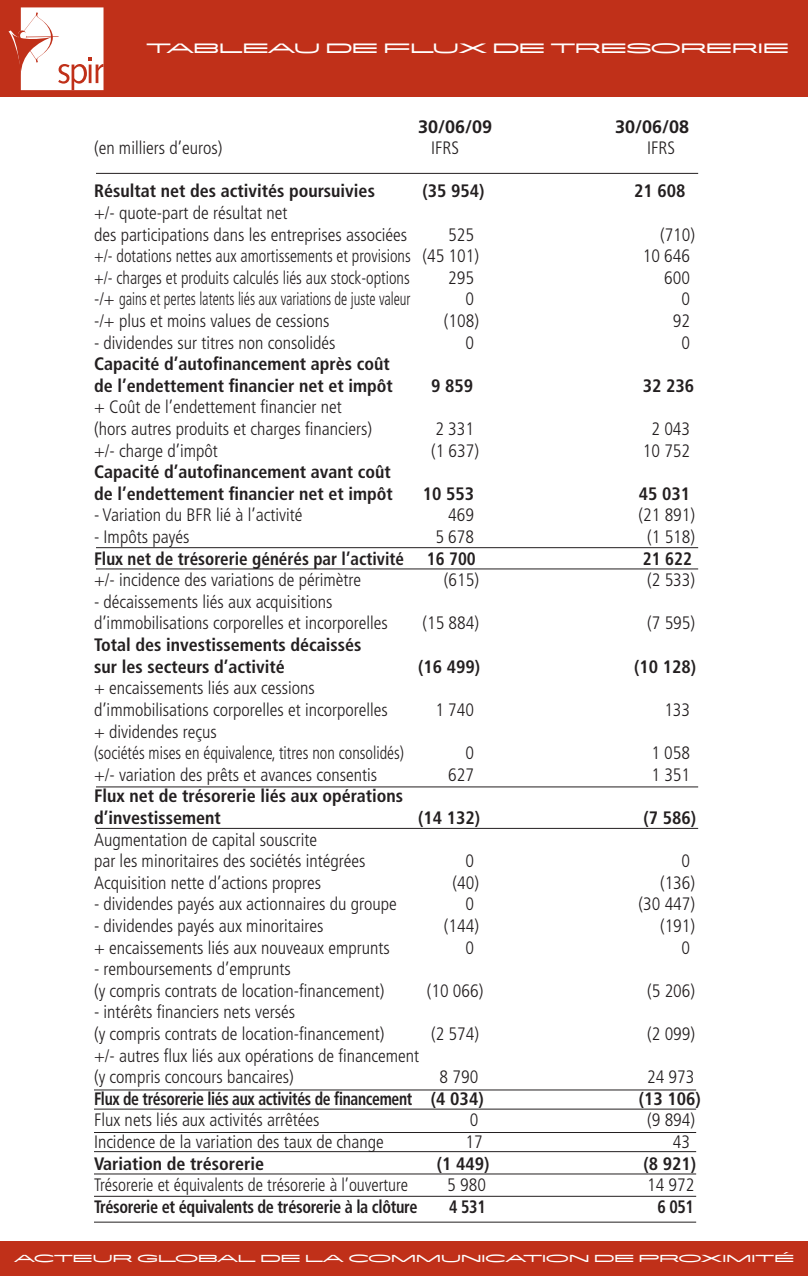
<style>
.page{position:relative;width:808px;height:1276px;background:#fff}
.page>*{position:absolute;margin:0;border:0;box-sizing:border-box;transform-origin:0 0}
.t1{font:300 condensed 18px "Frutiger";color:#231f20}
.t2{font:700 condensed 18px/21.6px "Frutiger";color:#231f20}
.t3{font:300 condensed 18px "Frutiger";color:#231f20;scale:.9 1}
.t4{font:700 condensed 18px "Frutiger";letter-spacing:-.02em;color:#231f20;scale:.87 1}
.t5{font:700 condensed 18px "Frutiger";color:#231f20;scale:.95 1}
.t6{font:300 condensed 18px "Frutiger";color:#231f20;scale:.95 1}
.t7{font:700 condensed 18px "Frutiger";letter-spacing:-.02em;color:#231f20;scale:.9 1}
.t8{font:18px "Flatiron ITC Std";color:#fff}
.t9{font:700 18px "Frutiger";color:#231f20}
.t10{font:700 condensed 18px "Frutiger";color:#231f20;scale:.9 1}
.t11{font:13.5px "Flatiron ITC Std";letter-spacing:.01em;color:#fff}
</style>
<div class="page">
<hr style="left:96px;top:173px;width:602px;height:1px;background:#231f20">
<hr style="left:96px;top:547px;width:602px;height:1px;background:#231f20">
<hr style="left:96px;top:568px;width:602px;height:1px;background:#231f20">
<hr style="left:96px;top:786px;width:602px;height:1px;background:#231f20">
<hr style="left:96px;top:828px;width:602px;height:1px;background:#231f20">
<hr style="left:94px;top:1089px;width:602px;height:1px;background:#231f20">
<hr style="left:94px;top:1108px;width:602px;height:1px;background:#231f20">
<hr style="left:94px;top:1132px;width:602px;height:1px;background:#231f20">
<hr style="left:94px;top:1151px;width:602px;height:1px;background:#231f20">
<hr style="left:94px;top:1173px;width:602px;height:1px;background:#231f20">
<hr style="left:94px;top:1196px;width:602px;height:1px;background:#231f20">
<hr style="left:94px;top:1221px;width:602px;height:1px;background:#231f20">
<div style="left:0;top:0;width:808px;height:96px;background:#c03019"></div>
<svg style="left:9px;top:7px;width:95px;height:83px"></svg>
<div style="left:0;top:1241px;width:808px;height:35px;background:#c03019"></div>
<p class="t8" style="left:146px;top:38px;width:644px">TABLEAU DE FLUX DE TRESORERIE</p>
<p class="t9" style="left:418px;top:116px;width:76px">30/06/09</p>
<p class="t9" style="left:615px;top:116px;width:76px">30/06/08</p>
<p class="t1" style="left:94px;top:138px;width:130px">(en milliers d’euros)</p>
<p class="t1" style="left:431px;top:138px;width:29px">IFRS</p>
<p class="t1" style="left:647px;top:138px;width:29px">IFRS</p>
<p class="t2" style="left:94px;top:180px;width:282px">Résultat net des activités poursuivies</p>
<p class="t2" style="left:422px;top:180px;width:64px">(35 954)</p>
<p class="t2" style="left:634px;top:180px;width:53px">21 608</p>
<p class="t1" style="left:94px;top:202px;width:195px">+/- quote-part de résultat net</p>
<p class="t1" style="left:94px;top:224px;width:315px">des participations dans les entreprises associées</p>
<p class="t1" style="left:448px;top:224px;width:27px">525</p>
<p class="t1" style="left:660px;top:224px;width:37px">(710)</p>
<p class="t3" style="left:94px;top:246px;width:429px">+/- dotations nettes aux amortissements et provisions (45 101)</p>
<p class="t1" style="left:643px;top:246px;width:49px">10 646</p>
<p class="t3" style="left:94px;top:267px;width:352px">+/- charges et produits calculés liés aux stock-options</p>
<p class="t1" style="left:448px;top:267px;width:27px">295</p>
<p class="t1" style="left:664px;top:267px;width:27px">600</p>
<p class="t1" style="left:94px;top:289px;width:318px">-/+ gains et pertes latents liés aux variations de juste valeur</p>
<p class="t1" style="left:466px;top:289px;width:10px">0</p>
<p class="t1" style="left:682px;top:289px;width:10px">0</p>
<p class="t1" style="left:94px;top:310px;width:237px">-/+ plus et moins values de cessions</p>
<p class="t1" style="left:444px;top:310px;width:37px">(108)</p>
<p class="t1" style="left:673px;top:310px;width:19px">92</p>
<p class="t1" style="left:94px;top:332px;width:243px">- dividendes sur titres non consolidés</p>
<p class="t1" style="left:466px;top:332px;width:10px">0</p>
<p class="t1" style="left:682px;top:332px;width:10px">0</p>
<p class="t2" style="left:94px;top:353px;width:297px">Capacité d’autofinancement après coût</p>
<p class="t2" style="left:94px;top:375px;width:300px">de l’endettement financier net et impôt</p>
<p class="t2" style="left:431px;top:375px;width:44px">9 859</p>
<p class="t2" style="left:643px;top:375px;width:53px">32 236</p>
<p class="t1" style="left:94px;top:397px;width:249px">+ Coût de l’endettement financier net</p>
<p class="t1" style="left:94px;top:418px;width:279px">(hors autres produits et charges financiers)</p>
<p class="t1" style="left:435px;top:418px;width:40px">2 331</p>
<p class="t1" style="left:651px;top:418px;width:40px">2 043</p>
<p class="t1" style="left:94px;top:440px;width:125px">+/- charge d’impôt</p>
<p class="t1" style="left:431px;top:440px;width:50px">(1 637)</p>
<p class="t1" style="left:643px;top:440px;width:49px">10 752</p>
<p class="t2" style="left:94px;top:461px;width:300px">Capacité d’autofinancement avant coût de l’endettement financier net et impôt</p>
<p class="t2" style="left:423px;top:483px;width:53px">10 553</p>
<p class="t2" style="left:639px;top:483px;width:53px">45 031</p>
<p class="t1" style="left:94px;top:505px;width:210px">- Variation du BFR lié à l’activité</p>
<p class="t1" style="left:448px;top:505px;width:27px">469</p>
<p class="t1" style="left:638px;top:505px;width:58px">(21 891)</p>
<p class="t1" style="left:94px;top:526px;width:97px">- Impôts payés</p>
<p class="t1" style="left:435px;top:526px;width:40px">5 678</p>
<p class="t1" style="left:647px;top:526px;width:50px">(1 518)</p>
<p class="t5" style="left:94px;top:548px;width:328px">Flux net de trésorerie générés par l’activité</p>
<p class="t5" style="left:427px;top:548px;width:53px">16 700</p>
<p class="t5" style="left:643px;top:548px;width:53px">21 622</p>
<p class="t1" style="left:94px;top:570px;width:269px">+/- incidence des variations de périmètre</p>
<p class="t1" style="left:444px;top:570px;width:37px">(615)</p>
<p class="t1" style="left:647px;top:570px;width:50px">(2 533)</p>
<p class="t1" style="left:94px;top:591px;width:240px">- décaissements liés aux acquisitions</p>
<p class="t1" style="left:94px;top:613px;width:295px">d’immobilisations corporelles et incorporelles</p>
<p class="t1" style="left:422px;top:613px;width:58px">(15 884)</p>
<p class="t1" style="left:647px;top:613px;width:50px">(7 595)</p>
<p class="t2" style="left:94px;top:634px;width:269px">Total des investissements décaissés</p>
<p class="t2" style="left:94px;top:655px;width:192px">sur les secteurs d’activité</p>
<p class="t2" style="left:418px;top:655px;width:64px">(16 499)</p>
<p class="t2" style="left:634px;top:655px;width:64px">(10 128)</p>
<p class="t1" style="left:94px;top:678px;width:222px">+ encaissements liés aux cessions</p>
<p class="t1" style="left:94px;top:699px;width:295px">d’immobilisations corporelles et incorporelles</p>
<p class="t1" style="left:435px;top:699px;width:40px">1 740</p>
<p class="t1" style="left:664px;top:699px;width:27px">133</p>
<p class="t1" style="left:94px;top:721px;width:124px">+ dividendes reçus</p>
<p class="t3" style="left:94px;top:742px;width:346px">(sociétés mises en équivalence, titres non consolidés)</p>
<p class="t1" style="left:466px;top:742px;width:10px">0</p>
<p class="t1" style="left:651px;top:742px;width:40px">1 058</p>
<p class="t1" style="left:94px;top:764px;width:285px">+/- variation des prêts et avances consentis</p>
<p class="t1" style="left:448px;top:764px;width:27px">627</p>
<p class="t1" style="left:651px;top:764px;width:40px">1 351</p>
<p class="t2" style="left:94px;top:785px;width:311px">Flux net de trésorerie liés aux opérations</p>
<p class="t2" style="left:94px;top:807px;width:128px">d’investissement</p>
<p class="t2" style="left:418px;top:807px;width:64px">(14 132)</p>
<p class="t2" style="left:643px;top:807px;width:54px">(7 586)</p>
<p class="t1" style="left:94px;top:829px;width:225px">Augmentation de capital souscrite</p>
<p class="t1" style="left:94px;top:850px;width:273px">par les minoritaires des sociétés intégrées</p>
<p class="t1" style="left:466px;top:850px;width:10px">0</p>
<p class="t1" style="left:682px;top:850px;width:10px">0</p>
<p class="t1" style="left:94px;top:872px;width:229px">Acquisition nette d’actions propres</p>
<p class="t1" style="left:453px;top:872px;width:28px">(40)</p>
<p class="t1" style="left:660px;top:872px;width:37px">(136)</p>
<p class="t1" style="left:94px;top:894px;width:304px">- dividendes payés aux actionnaires du groupe</p>
<p class="t1" style="left:466px;top:894px;width:10px">0</p>
<p class="t1" style="left:638px;top:894px;width:58px">(30 447)</p>
<p class="t1" style="left:94px;top:915px;width:231px">- dividendes payés aux minoritaires</p>
<p class="t1" style="left:444px;top:915px;width:37px">(144)</p>
<p class="t1" style="left:660px;top:915px;width:37px">(191)</p>
<p class="t1" style="left:94px;top:937px;width:297px">+ encaissements liés aux nouveaux emprunts</p>
<p class="t1" style="left:466px;top:937px;width:10px">0</p>
<p class="t1" style="left:682px;top:937px;width:10px">0</p>
<p class="t1" style="left:94px;top:958px;width:198px">- remboursements d’emprunts</p>
<p class="t1" style="left:94px;top:980px;width:292px">(y compris contrats de location-financement)</p>
<p class="t1" style="left:427px;top:980px;width:58px">(10 066)</p>
<p class="t1" style="left:647px;top:980px;width:50px">(5 206)</p>
<p class="t1" style="left:94px;top:1002px;width:203px">- intérêts financiers nets versés</p>
<p class="t1" style="left:94px;top:1023px;width:292px">(y compris contrats de location-financement)</p>
<p class="t1" style="left:431px;top:1023px;width:50px">(2 574)</p>
<p class="t1" style="left:647px;top:1023px;width:50px">(2 099)</p>
<p class="t1" style="left:94px;top:1045px;width:327px">+/- autres flux liés aux opérations de financement</p>
<p class="t1" style="left:94px;top:1066px;width:201px">(y compris concours bancaires)</p>
<p class="t1" style="left:440px;top:1066px;width:40px">8 790</p>
<p class="t1" style="left:647px;top:1066px;width:49px">24 973</p>
<p class="t4" style="left:94px;top:1088px;width:449px">Flux de trésorerie liés aux activités de financement (4 034)</p>
<p class="t2" style="left:639px;top:1087px;width:64px">(13 106)</p>
<p class="t1" style="left:94px;top:1110px;width:227px">Flux nets liés aux activités arrêtées</p>
<p class="t1" style="left:470px;top:1110px;width:10px">0</p>
<p class="t1" style="left:647px;top:1110px;width:50px">(9 894)</p>
<p class="t1" style="left:94px;top:1131px;width:291px">Incidence de la variation des taux de change</p>
<p class="t1" style="left:466px;top:1131px;width:19px">17</p>
<p class="t1" style="left:673px;top:1131px;width:19px">43</p>
<p class="t2" style="left:94px;top:1152px;width:172px">Variation de trésorerie</p>
<p class="t2" style="left:437px;top:1152px;width:54px">(1 449)</p>
<p class="t2" style="left:643px;top:1152px;width:54px">(8 921)</p>
<p class="t6" style="left:94px;top:1174px;width:332px">Trésorerie et équivalents de trésorerie à l’ouverture</p>
<p class="t1" style="left:447px;top:1174px;width:40px">5 980</p>
<p class="t1" style="left:647px;top:1174px;width:49px">14 972</p>
<p class="t7" style="left:94px;top:1196px;width:361px">Trésorerie et équivalents de trésorerie à la clôture</p>
<p class="t10" style="left:449px;top:1196px;width:42px">4 531</p>
<p class="t10" style="left:657px;top:1196px;width:42px">6 051</p>
<p class="t11" style="left:14px;top:1251px;width:782px">ACTEUR GLOBAL DE LA COMMUNICATION DE PROXIMITÉ</p>
</div>
